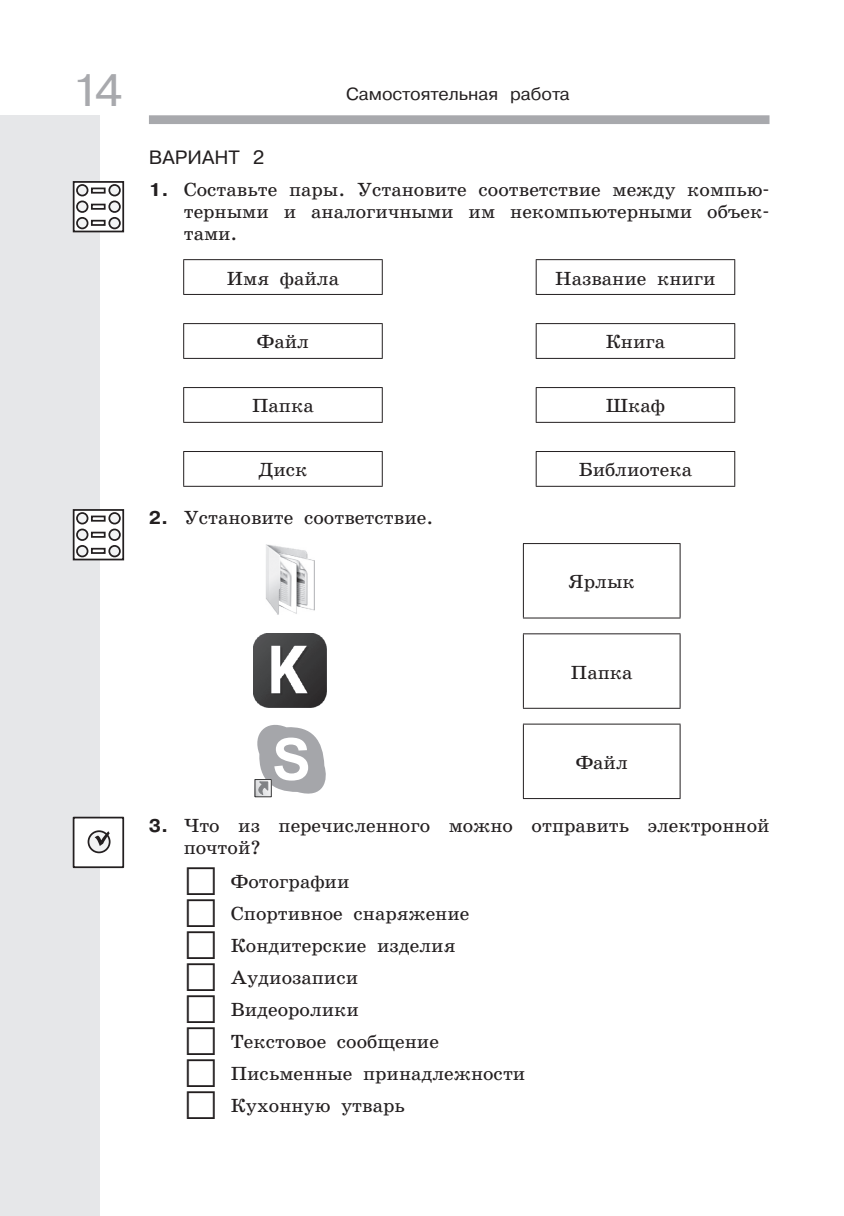
<style>
.page{position:relative;width:844px;height:1216px;background:#fff}
.page>*{position:absolute;margin:0;border:0;box-sizing:border-box;transform-origin:0 0}
.t1{font:45.5px "Pragmatica C San Pin";color:#a8a9ad}
.t2{font:19.25px/32px "School Book C San Pin";color:#231f20}
.t3{font:19.25px "Pragmatica C San Pin";color:#231f20}
.t4{font:17.5px "Pragmatica C San Pin";color:#231f20}
.s1{font-family:"Pragmatica C San Pin";font-weight:700;font-size:18.38px}
</style>
<div class="page">
<div style="left:149px;top:115px;width:620px;height:9px;background:#a8a9ad"></div>
<div style="left:0;top:115px;width:99px;height:1100px;background:#e6e7e9"></div>
<hr style="left:183px;top:259px;width:199px;height:1px;background:#231f20">
<hr style="left:183px;top:260px;width:1px;height:34px;background:#231f20">
<hr style="left:535px;top:259px;width:200px;height:1px;background:#231f20">
<hr style="left:382px;top:260px;width:1px;height:34px;background:#231f20">
<hr style="left:535px;top:260px;width:1px;height:34px;background:#231f20">
<hr style="left:734px;top:260px;width:1px;height:34px;background:#231f20">
<hr style="left:183px;top:294px;width:199px;height:1px;background:#231f20">
<hr style="left:535px;top:294px;width:200px;height:1px;background:#231f20">
<hr style="left:183px;top:323px;width:199px;height:1px;background:#231f20">
<hr style="left:183px;top:324px;width:1px;height:34px;background:#231f20">
<hr style="left:535px;top:323px;width:200px;height:1px;background:#231f20">
<hr style="left:382px;top:324px;width:1px;height:34px;background:#231f20">
<hr style="left:535px;top:324px;width:1px;height:34px;background:#231f20">
<hr style="left:734px;top:324px;width:1px;height:34px;background:#231f20">
<hr style="left:183px;top:358px;width:199px;height:1px;background:#231f20">
<hr style="left:535px;top:358px;width:200px;height:1px;background:#231f20">
<hr style="left:183px;top:387px;width:199px;height:1px;background:#231f20">
<hr style="left:183px;top:388px;width:1px;height:34px;background:#231f20">
<hr style="left:535px;top:387px;width:200px;height:1px;background:#231f20">
<hr style="left:382px;top:388px;width:1px;height:34px;background:#231f20">
<hr style="left:535px;top:388px;width:1px;height:34px;background:#231f20">
<hr style="left:734px;top:388px;width:1px;height:34px;background:#231f20">
<hr style="left:183px;top:422px;width:199px;height:1px;background:#231f20">
<hr style="left:535px;top:422px;width:200px;height:1px;background:#231f20">
<hr style="left:183px;top:451px;width:199px;height:1px;background:#231f20">
<hr style="left:183px;top:486px;width:199px;height:1px;background:#231f20">
<hr style="left:535px;top:451px;width:200px;height:1px;background:#231f20">
<hr style="left:535px;top:486px;width:200px;height:1px;background:#231f20">
<hr style="left:183px;top:452px;width:1px;height:34px;background:#231f20">
<hr style="left:382px;top:452px;width:1px;height:34px;background:#231f20">
<hr style="left:535px;top:452px;width:1px;height:34px;background:#231f20">
<hr style="left:734px;top:452px;width:1px;height:34px;background:#231f20">
<hr style="left:523px;top:543px;width:157px;height:1px;background:#231f20">
<hr style="left:523px;top:544px;width:1px;height:73px;background:#231f20">
<hr style="left:679px;top:544px;width:1px;height:73px;background:#231f20">
<hr style="left:523px;top:617px;width:157px;height:1px;background:#231f20">
<hr style="left:523px;top:633px;width:157px;height:1px;background:#231f20">
<hr style="left:523px;top:634px;width:1px;height:73px;background:#231f20">
<hr style="left:679px;top:634px;width:1px;height:73px;background:#231f20">
<hr style="left:523px;top:707px;width:157px;height:1px;background:#231f20">
<hr style="left:523px;top:723px;width:157px;height:1px;background:#231f20">
<hr style="left:523px;top:724px;width:1px;height:74px;background:#231f20">
<hr style="left:679px;top:724px;width:1px;height:74px;background:#231f20">
<hr style="left:523px;top:798px;width:157px;height:1px;background:#231f20">
<img style="left:280px;top:546px;width:34px;height:68px">
<img style="left:280px;top:554px;width:12px;height:46px">
<img style="left:266px;top:544px;width:14px;height:70px">
<svg style="left:279px;top:600px;width:17px;height:12px"></svg>
<img style="left:253px;top:634px;width:73px;height:73px">
<svg style="left:254px;top:724px;width:72px;height:74px"></svg>
<div style="left:74px;top:182px;width:49px;height:49px;background:#fff"></div>
<div style="left:73px;top:181px;width:51px;height:51px;border:2px solid #231f20"></div>
<div style="left:109px;top:185px;width:11px;height:10px;background:#f2f3f4;border-radius:50%"></div>
<div style="left:108px;top:184px;width:13px;height:12px;border:2px solid #231f20;border-radius:50%"></div>
<div style="left:109px;top:201px;width:11px;height:11px;background:#f2f3f4;border-radius:50%"></div>
<div style="left:108px;top:200px;width:13px;height:13px;border:2px solid #231f20;border-radius:50%"></div>
<div style="left:109px;top:218px;width:11px;height:10px;background:#f2f3f4;border-radius:50%"></div>
<div style="left:108px;top:217px;width:13px;height:12px;border:2px solid #231f20;border-radius:50%"></div>
<div style="left:77px;top:185px;width:11px;height:10px;background:#f2f3f4;border-radius:50%"></div>
<div style="left:76px;top:184px;width:12px;height:12px;border:2px solid #231f20;border-radius:50%"></div>
<div style="left:77px;top:201px;width:11px;height:11px;background:#f2f3f4;border-radius:50%"></div>
<div style="left:76px;top:200px;width:12px;height:13px;border:2px solid #231f20;border-radius:50%"></div>
<div style="left:77px;top:218px;width:11px;height:10px;background:#f2f3f4;border-radius:50%"></div>
<div style="left:76px;top:217px;width:12px;height:12px;border:2px solid #231f20;border-radius:50%"></div>
<svg style="left:91px;top:187px;width:15px;height:7px"></svg>
<svg style="left:91px;top:204px;width:15px;height:6px"></svg>
<svg style="left:91px;top:220px;width:15px;height:6px"></svg>
<div style="left:74px;top:510px;width:49px;height:49px;background:#fff"></div>
<div style="left:73px;top:509px;width:51px;height:51px;border:2px solid #231f20"></div>
<div style="left:109px;top:513px;width:11px;height:10px;background:#f2f3f4;border-radius:50%"></div>
<div style="left:108px;top:512px;width:13px;height:12px;border:2px solid #231f20;border-radius:50%"></div>
<div style="left:109px;top:529px;width:11px;height:11px;background:#f2f3f4;border-radius:50%"></div>
<div style="left:108px;top:528px;width:13px;height:13px;border:2px solid #231f20;border-radius:50%"></div>
<div style="left:109px;top:546px;width:11px;height:10px;background:#f2f3f4;border-radius:50%"></div>
<div style="left:108px;top:545px;width:13px;height:12px;border:2px solid #231f20;border-radius:50%"></div>
<div style="left:77px;top:513px;width:11px;height:10px;background:#f2f3f4;border-radius:50%"></div>
<div style="left:76px;top:512px;width:12px;height:12px;border:2px solid #231f20;border-radius:50%"></div>
<div style="left:77px;top:529px;width:11px;height:11px;background:#f2f3f4;border-radius:50%"></div>
<div style="left:76px;top:528px;width:12px;height:13px;border:2px solid #231f20;border-radius:50%"></div>
<div style="left:77px;top:546px;width:11px;height:10px;background:#f2f3f4;border-radius:50%"></div>
<div style="left:76px;top:545px;width:12px;height:12px;border:2px solid #231f20;border-radius:50%"></div>
<svg style="left:91px;top:515px;width:15px;height:6px"></svg>
<svg style="left:91px;top:531px;width:15px;height:6px"></svg>
<svg style="left:91px;top:548px;width:15px;height:6px"></svg>
<div style="left:74px;top:817px;width:49px;height:50px;background:#fff"></div>
<div style="left:73px;top:816px;width:51px;height:52px;border:2px solid #231f20"></div>
<svg style="left:88px;top:831px;width:22px;height:21px"></svg>
<div style="left:88px;top:830px;width:22px;height:23px;border:2px solid #231f20;border-radius:50%"></div>
<svg style="left:95px;top:831px;width:15px;height:15px"></svg>
<h1 class="t1" style="left:72px;top:65px;width:52px">14</h1>
<p class="t4" style="left:346px;top:84px;width:225px">Самостоятельная работа</p>
<p class="t3" style="left:149px;top:146px;width:117px">Вариант 2</p>
<p class="t2" style="left:184px;top:178px;width:587px;line-height:22.1px;text-align:justify;text-indent:-35px"><span class="s1">1.</span> Составьте пары. Установите соответствие между компью&shy;терными и аналогичными им некомпьютерными объек&shy;тами.</p>
<p class="t2" style="left:227px;top:262px;width:114px">Имя файла</p>
<p class="t2" style="left:555px;top:262px;width:162px">Название книги</p>
<p class="t2" style="left:257px;top:326px;width:54px">Файл</p>
<p class="t2" style="left:605px;top:326px;width:61px">Книга</p>
<p class="t2" style="left:252px;top:390px;width:63px">Папка</p>
<p class="t2" style="left:605px;top:390px;width:61px">Шкаф</p>
<p class="t2" style="left:258px;top:454px;width:51px">Диск</p>
<p class="t2" style="left:578px;top:454px;width:115px">Библиотека</p>
<p class="t2" style="left:149px;top:501px;width:286px"><span class="s1">2.</span> Установите соответствие.</p>
<p class="t2" style="left:568px;top:566px;width:68px">Ярлык</p>
<p class="t2" style="left:570px;top:656px;width:63px">Папка</p>
<p class="t2" style="left:575px;top:746px;width:54px">Файл</p>
<p class="t2" style="left:184px;top:814px;width:587px;line-height:22.1px;text-indent:-35px"><span class="s1">3.</span> Что из перечисленного можно отправить электронной почтой?</p>
<p class="t2" style="left:231px;top:865px;width:296px">Фотографии<br>Спортивное снаряжение<br>Кондитерские изделия<br>Аудиозаписи<br>Видеоролики<br>Текстовое сообщение<br>Письменные принадлежности<br>Кухонную утварь</p>
</div>
